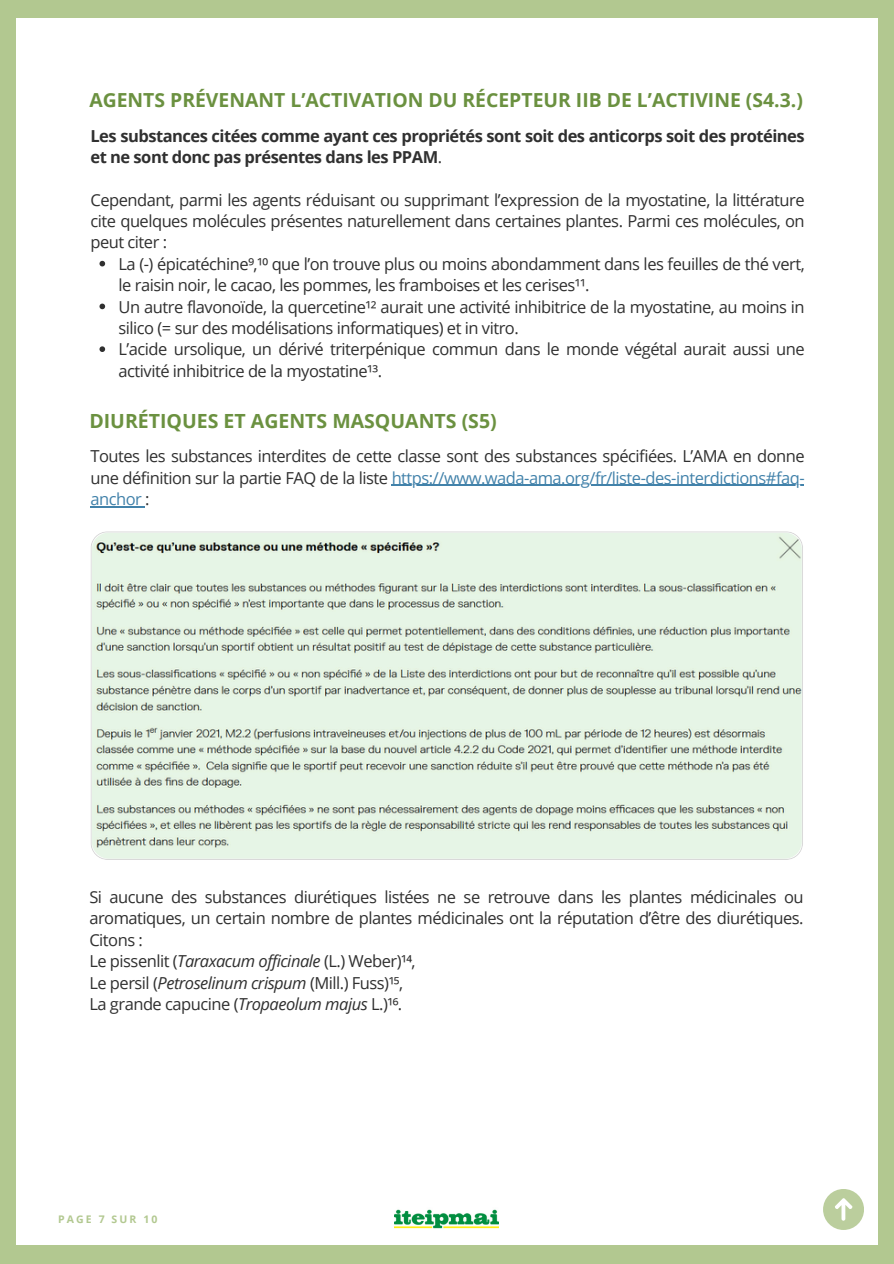
<style>
.page{position:relative;width:894px;height:1264px;background:#fff}
.page>*{position:absolute;margin:0;border:0;box-sizing:border-box;transform-origin:0 0}
.t1{font:700 19.5px "Open Sans";color:#6b9140}
.t2{font:700 19.35px "Open Sans";color:#6b9140}
.t3{font:16.5px/21.3px "Open Sans";letter-spacing:-.03em;color:#303030}
.t4{font:700 16.5px/21.3px "Open Sans";letter-spacing:-.03em;color:#303030}
.t5{font:16.5px "Open Sans";letter-spacing:-.03em;color:#4282aa}
.t6{font:700 10.5px "Open Sans";letter-spacing:.2em;color:#b2c890}
.s1{font-weight:400}
.s2{color:#4282aa}
.s3{color:#303030}
.s4{font-style:italic}
</style>
<div class="page">
<div style="left:0;top:0;width:893px;height:1263px;background:#b2c890"></div>
<div style="left:17px;top:18px;width:859px;height:1227px;background:#fff"></div>
<div style="left:822px;top:1189px;width:41px;height:40px;background:#bbce9d;border-radius:50%"></div>
<svg style="left:835px;top:1198px;width:17px;height:22px"></svg>
<img style="left:395px;top:1209px;width:103px;height:20px">
<svg style="left:91px;top:531px;width:711px;height:328px;background:#d8e5d7"></svg>
<svg style="left:99px;top:261px;width:6px;height:5px"></svg>
<svg style="left:99px;top:303px;width:6px;height:6px"></svg>
<svg style="left:99px;top:346px;width:6px;height:6px"></svg>
<hr style="left:391px;top:485px;width:413px;height:1px;background:#4282aa">
<hr style="left:90px;top:506px;width:55px;height:1px;background:#4282aa">
<p class="t2" style="left:89px;top:86px;width:714px">AGENTS PRÉVENANT L’ACTIVATION DU RÉCEPTEUR IIB DE L’ACTIVINE (S4.3.)</p>
<h1 class="t4" style="left:90px;top:124px;width:715px">Les substances citées comme ayant ces propriétés sont soit des anticorps soit des protéines et ne sont donc pas présentes dans les PPAM<span class="s1">.</span></h1>
<h2 class="t3" style="left:90px;top:189px;width:715px;text-align:justify">Cependant, parmi les agents réduisant ou supprimant l’expression de la myostatine, la littérature cite quelques molécules présentes naturellement dans certaines plantes. Parmi ces molécules, on peut citer :</h2>
<h2 class="t3" style="left:118px;top:253px;width:687px">La (-) épicatéchine⁹,¹⁰ que l’on trouve plus ou moins abondamment dans les feuilles de thé vert, le raisin noir, le cacao, les pommes, les framboises et les cerises¹¹.</h2>
<p class="t3" style="left:118px;top:295px;width:687px">Un autre flavonoïde, la quercetine¹² aurait une activité inhibitrice de la myostatine, au moins in silico (= sur des modélisations informatiques) et in vitro.</p>
<p class="t3" style="left:118px;top:338px;width:687px">L’acide ursolique, un dérivé triterpénique commun dans le monde végétal aurait aussi une activité inhibitrice de la myostatine¹³.</p>
<p class="t1" style="left:89px;top:407px;width:409px">DIURÉTIQUES ET AGENTS MASQUANTS (S5)</p>
<h1 class="t3" style="left:90px;top:445px;width:715px">Toutes les substances interdites de cette classe sont des substances spécifiées. L’AMA en donne une définition sur la partie FAQ de la liste <span class="s2">https://www.wada-ama.org/fr/liste-des-interdictions#faq-</span></h1>
<p class="t5" style="left:90px;top:487px;width:61px">anchor <span class="s3">:</span></p>
<p class="t3" style="left:89px;top:886px;width:715px">Si aucune des substances diurétiques listées ne se retrouve dans les plantes médicinales ou aromatiques, un certain nombre de plantes médicinales ont la réputation d’être des diurétiques.<br>Citons :<br>Le pissenlit (<span class="s4">Taraxacum officinale</span> (L.) Weber)¹⁴,<br>Le persil (<span class="s4">Petroselinum crispum</span> (Mill.) Fuss)¹⁵,</p>
<h2 class="t3" style="left:89px;top:992px;width:314px">La grande capucine (<span class="s4">Tropaeolum majus</span> L.)¹⁶.</h2>
<p class="t6" style="left:58px;top:1212px;width:101px">PAGE 7 SUR 10</p>
</div>
